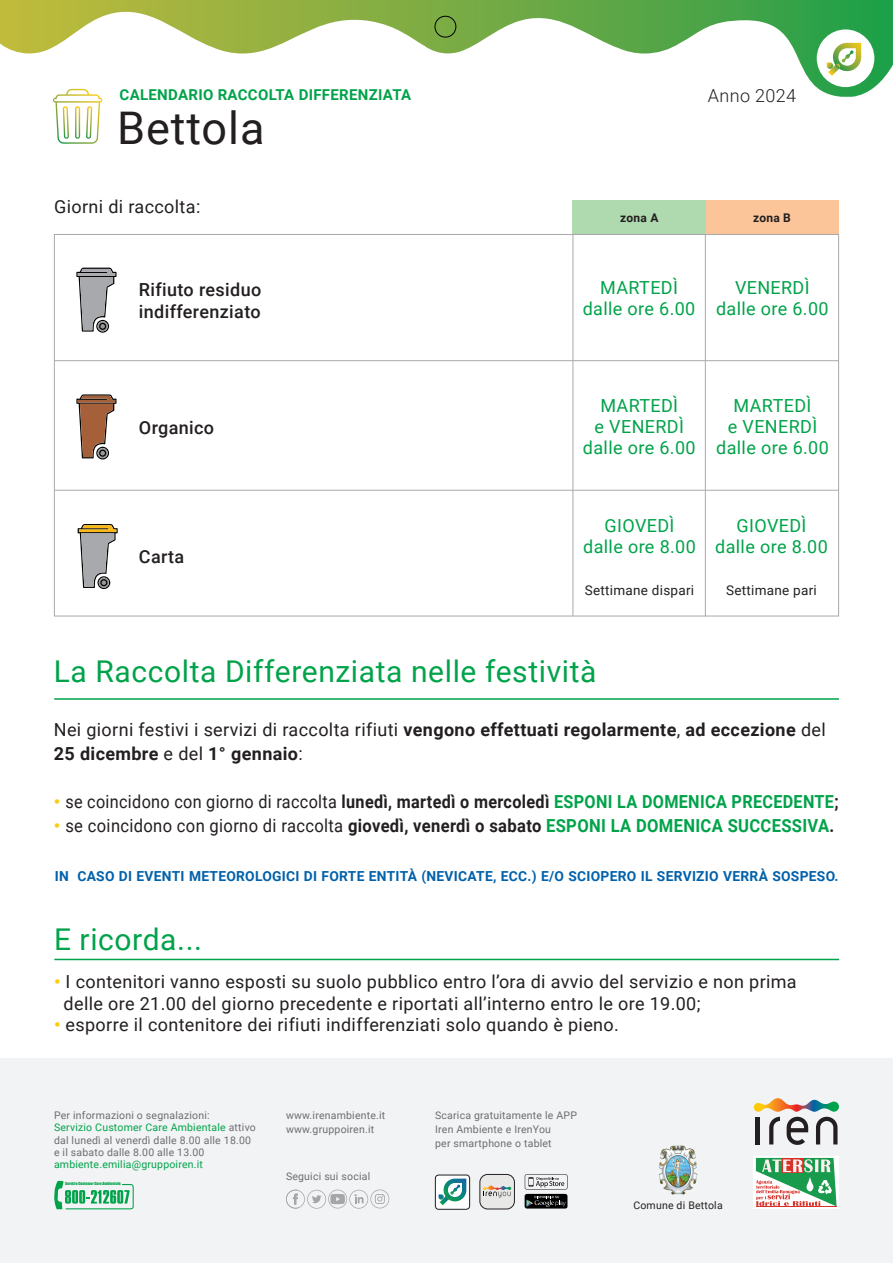
<style>
.page{position:relative;width:893px;height:1263px;background:#fff}
.page>*{position:absolute;margin:0;border:0;box-sizing:border-box;transform-origin:0 0}
.t1{font:45px "Roboto";letter-spacing:.02em;color:#231f20}
.t2{font:30px "Roboto";letter-spacing:.02em;color:#00a34a}
.t3{font:18px/21.6px "Roboto";letter-spacing:.02em;color:#231f20}
.t4{font:18px/21px "Roboto";letter-spacing:.02em;color:#00a34a;text-align:center}
.t5{font:700 18px/24px "Roboto";letter-spacing:.02em;color:#231f20}
.t6{font:18px "Roboto";letter-spacing:.02em;color:#231f20;scale:.9 1}
.t7{font:18px "Roboto";letter-spacing:.02em;color:#231f20;scale:.92 1}
.t8{font:500 18px/21.6px "Roboto";letter-spacing:.02em;color:#231f20}
.t9{font:300 18px "Roboto";letter-spacing:.02em;color:#231f20}
.t10{font:700 15px "Roboto";letter-spacing:.02em;color:#00a34a}
.t11{font:700 13.8px "Roboto";letter-spacing:.02em;color:#0161aa}
.t12{font:13.5px "Roboto";letter-spacing:.02em;color:#231f20}
.t13{font:700 12px "Roboto";letter-spacing:.02em;color:#231f20}
.t14{font:10.5px/12.3px "Roboto";letter-spacing:.02em;color:#6c6d70}
.t15{font:10.5px "Roboto";letter-spacing:.02em;color:#00a34a}
.t16{font:10.5px "Roboto";letter-spacing:.02em;color:#231f20}
.t17{font:3.9px "Impact";color:#00a34a}
.s1{font-weight:400}
.s2{font-weight:700;color:#feca0a}
.s3{font-weight:700}
.s4{font-weight:700;color:#00a34a}
.s5{color:#00a34a}
</style>
<div class="page">
<div style="left:706px;top:200px;width:133px;height:34px;background:#fcc599"></div>
<div style="left:573px;top:200px;width:133px;height:34px;background:#afd9ae"></div>
<svg style="left:0;top:0;width:893px;height:97px"></svg>
<div style="left:817px;top:29px;width:57px;height:58px;background:#fff;border-radius:50%"></div>
<svg style="left:827px;top:43px;width:34px;height:33px"></svg>
<div style="left:435px;top:16px;width:21px;height:21px;border:1px solid #000;border-radius:50%"></div>
<svg style="left:53px;top:89px;width:49px;height:55px"></svg>
<hr style="left:54px;top:698px;width:785px;height:2px;background:#00a34a">
<hr style="left:573px;top:234px;width:1px;height:382px;background:#a8a9ad">
<svg style="left:78px;top:524px;width:40px;height:65px"></svg>
<svg style="left:99px;top:578px;width:10px;height:10px"></svg>
<div style="left:100px;top:579px;width:7px;height:7px;border:1px solid #040503;border-radius:50%"></div>
<svg style="left:76px;top:268px;width:40px;height:65px"></svg>
<svg style="left:98px;top:321px;width:10px;height:10px"></svg>
<div style="left:99px;top:323px;width:7px;height:7px;border:1px solid #040503;border-radius:50%"></div>
<svg style="left:76px;top:394px;width:40px;height:65px"></svg>
<svg style="left:98px;top:448px;width:10px;height:10px"></svg>
<div style="left:99px;top:450px;width:7px;height:7px;border:1px solid #040503;border-radius:50%"></div>
<hr style="left:54px;top:490px;width:785px;height:1px;background:#a8a9ad">
<hr style="left:54px;top:360px;width:785px;height:1px;background:#a8a9ad">
<hr style="left:705px;top:234px;width:1px;height:382px;background:#a8a9ad">
<hr style="left:54px;top:959px;width:785px;height:1px;background:#00a34a">
<div style="left:0;top:1059px;width:893px;height:204px;background:#f2f3f4"></div>
<svg style="left:54px;top:1181px;width:80px;height:28px"></svg>
<svg style="left:286px;top:1189px;width:103px;height:20px"></svg>
<svg style="left:754px;top:1098px;width:85px;height:47px"></svg>
<div style="left:435px;top:1175px;width:35px;height:34px;background:#fff;border-radius:3px"></div>
<div style="left:435px;top:1175px;width:35px;height:34px;border:1px solid #231f20;border-radius:3px"></div>
<svg style="left:439px;top:1178px;width:27px;height:27px"></svg>
<div style="left:480px;top:1174px;width:34px;height:35px;background:#e8e9e7;border-radius:8px"></div>
<div style="left:480px;top:1174px;width:35px;height:35px;border:1px solid #231f20;border-radius:8px"></div>
<svg style="left:483px;top:1185px;width:28px;height:12px"></svg>
<svg style="left:525px;top:1174px;width:42px;height:15px"></svg>
<div style="left:525px;top:1194px;width:42px;height:14px;background:#000001;border-radius:2px"></div>
<svg style="left:526px;top:1196px;width:40px;height:11px"></svg>
<svg style="left:754px;top:1156px;width:85px;height:53px"></svg>
<hr style="left:756px;top:1206px;width:81px;height:1px;background:#d53229">
<svg style="left:756px;top:1158px;width:81px;height:48px"></svg>
<img style="left:659px;top:1145px;width:38px;height:49px">
<h3 class="t10" style="left:120px;top:84px;width:293px">CALENDARIO RACCOLTA DIFFERENZIATA</h3>
<h1 class="t1" style="left:117px;top:96px;width:149px">Bettola</h1>
<h3 class="t3" style="left:54px;top:195px;width:148px">Giorni di raccolta:</h3>
<h3 class="t8" style="left:139px;top:278px;width:124px">Rifiuto residuo indifferenziato</h3>
<h3 class="t8" style="left:139px;top:416px;width:77px">Organico</h3>
<h3 class="t8" style="left:139px;top:545px;width:47px">Carta</h3>
<h3 class="t9" style="left:708px;top:83px;width:90px">Anno 2024</h3>
<p class="t13" style="left:620px;top:209px;width:40px">zona A</p>
<p class="t13" style="left:753px;top:209px;width:39px">zona B</p>
<h3 class="t4" style="left:583px;top:277px;width:114px">MARTEDÌ dalle ore 6.00</h3>
<h3 class="t4" style="left:716px;top:277px;width:114px">VENERDÌ dalle ore 6.00</h3>
<h3 class="t4" style="left:583px;top:395px;width:114px">MARTEDÌ<br>e VENERDÌ dalle ore 6.00</h3>
<h3 class="t4" style="left:716px;top:395px;width:114px">MARTEDÌ<br>e VENERDÌ dalle ore 6.00</h3>
<h3 class="t4" style="left:583px;top:514px;width:114px">GIOVEDÌ dalle ore 8.00</h3>
<p class="t12" style="left:585px;top:580px;width:111px">Settimane dispari</p>
<h3 class="t4" style="left:715px;top:514px;width:114px">GIOVEDÌ dalle ore 8.00</h3>
<p class="t12" style="left:726px;top:580px;width:92px">Settimane pari</p>
<h2 class="t2" style="left:54px;top:651px;width:544px">La Raccolta Differenziata nelle festività</h2>
<h3 class="t5" style="left:54px;top:717px;width:773px"><span class="s1">Nei giorni festivi i servizi di raccolta rifiuti</span> vengono effettuati regolarmente<span class="s1">,</span> ad eccezione <span class="s1">del<br></span>25 dicembre <span class="s1">e del</span> 1° gennaio<span class="s1">:</span></h3>
<h3 class="t6" style="left:54px;top:789px;width:874px"><span class="s2">•</span> se coincidono con giorno di raccolta <span class="s3">lunedì, martedì o mercoledì</span> <span class="s4">ESPONI LA DOMENICA PRECEDENTE</span><span class="s3">;</span></h3>
<h3 class="t7" style="left:54px;top:813px;width:850px"><span class="s2">•</span> se coincidono con giorno di raccolta <span class="s3">giovedì, venerdì o sabato</span> <span class="s4">ESPONI LA DOMENICA SUCCESSIVA</span><span class="s3">.</span></h3>
<h3 class="t11" style="left:55px;top:867px;width:785px">IN CASO DI EVENTI METEOROLOGICI DI FORTE ENTITÀ (NEVICATE, ECC.) E/O SCIOPERO IL SERVIZIO VERRÀ SOSPESO.</h3>
<h2 class="t2" style="left:54px;top:918px;width:150px">E ricorda...</h2>
<h3 class="t3" style="left:64px;top:970px;width:735px;text-indent:-10px"><span class="s2">•</span> I contenitori vanno esposti su suolo pubblico entro l’ora di avvio del servizio e non prima delle ore 21.00 del giorno precedente e riportati all’interno entro le ore 19.00;</h3>
<h3 class="t3" style="left:54px;top:1013px;width:566px"><span class="s2">•</span> esporre il contenitore dei rifiuti indifferenziati solo quando è pieno.</h3>
<p class="t14" style="left:54px;top:1108px;width:203px">Per informazioni o segnalazioni:<br><span class="s5">Servizio Customer Care Ambientale</span> attivo dal lunedì al venerdì dalle 8.00 alle 18.00 e il sabato dalle 8.00 alle 13.00</p>
<p class="t15" style="left:54px;top:1157px;width:151px">ambiente.emilia@gruppoiren.it</p>
<p class="t17" style="left:65px;top:1181px;width:57px">Servizio Customer Care Ambientale</p>
<p class="t14" style="left:286px;top:1108px;width:101px;line-height:13.8px">www.irenambiente.it www.gruppoiren.it</p>
<p class="t14" style="left:286px;top:1170px;width:86px">Seguici sui social</p>
<p class="t14" style="left:435px;top:1108px;width:143px;line-height:13.8px">Scarica gratuitamente le APP<br>Iren Ambiente e IrenYou<br>per smartphone o tablet</p>
<p class="t16" style="left:633px;top:1198px;width:91px">Comune di Bettola</p>
</div>
